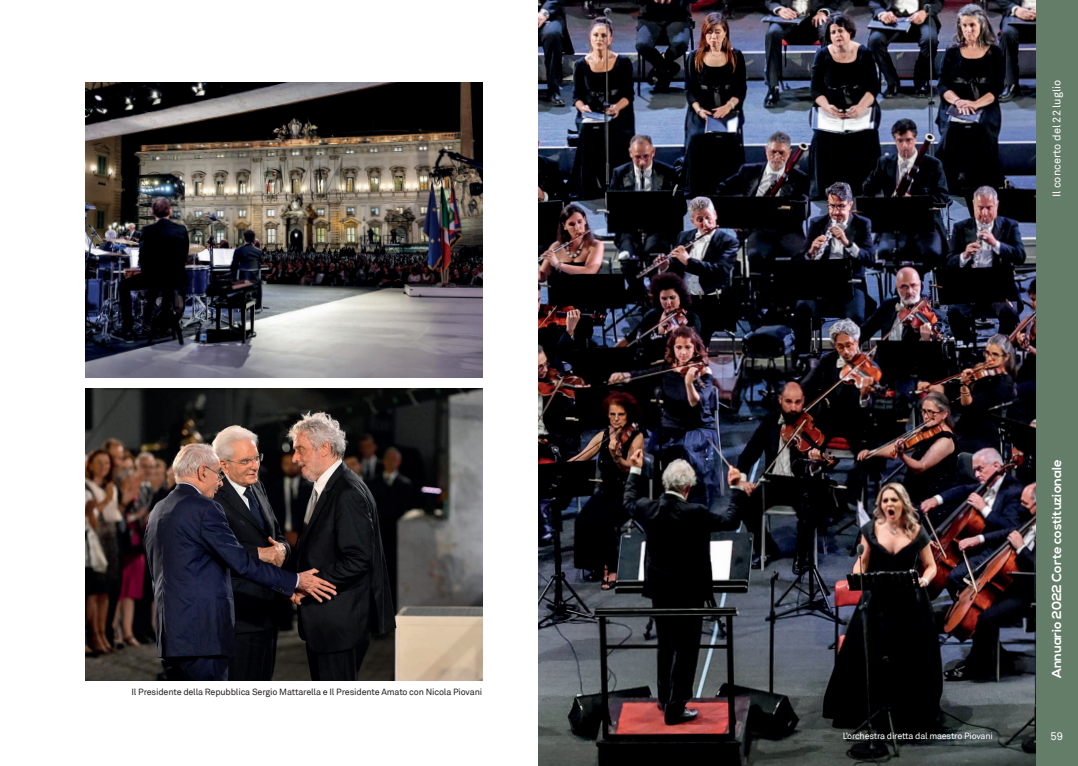
<style>
.page{position:relative;width:1078px;height:766px;background:#fff}
.page>*{position:absolute;margin:0;border:0;box-sizing:border-box;transform-origin:0 0}
.t1{font:700 13px "Nexa";color:#fff}
.t2{font:11px "Akkurat";color:#fff}
.t3{font:9px "Akkurat";letter-spacing:-.02em;color:#231f20}
.t4{font:9px "Akkurat";letter-spacing:-.025em;color:#fff}
</style>
<div class="page">
<div style="left:1035px;top:0;width:42px;height:765px;background:#647d69"></div>
<img style="left:539px;top:0;width:496px;height:765px">
<img style="left:85px;top:83px;width:397px;height:294px">
<img style="left:85px;top:388px;width:397px;height:292px">
<p class="t3" style="left:131px;top:686px;width:352px">Il Presidente della Repubblica Sergio Mattarella e Il Presidente Amato con Nicola Piovani</p>
<p class="t2" style="left:1050px;top:197px;width:119px;rotate:-90deg">Il concerto del 22 luglio</p>
<p class="t4" style="left:842px;top:730px;width:151px">L’orchestra diretta dal maestro Piovani</p>
<h1 class="t1" style="left:1048px;top:678px;width:220px;rotate:-90deg">Annuario 2022 Corte costituzionale</h1>
<p class="t2" style="left:1050px;top:729px;width:14px">59</p>
</div>
